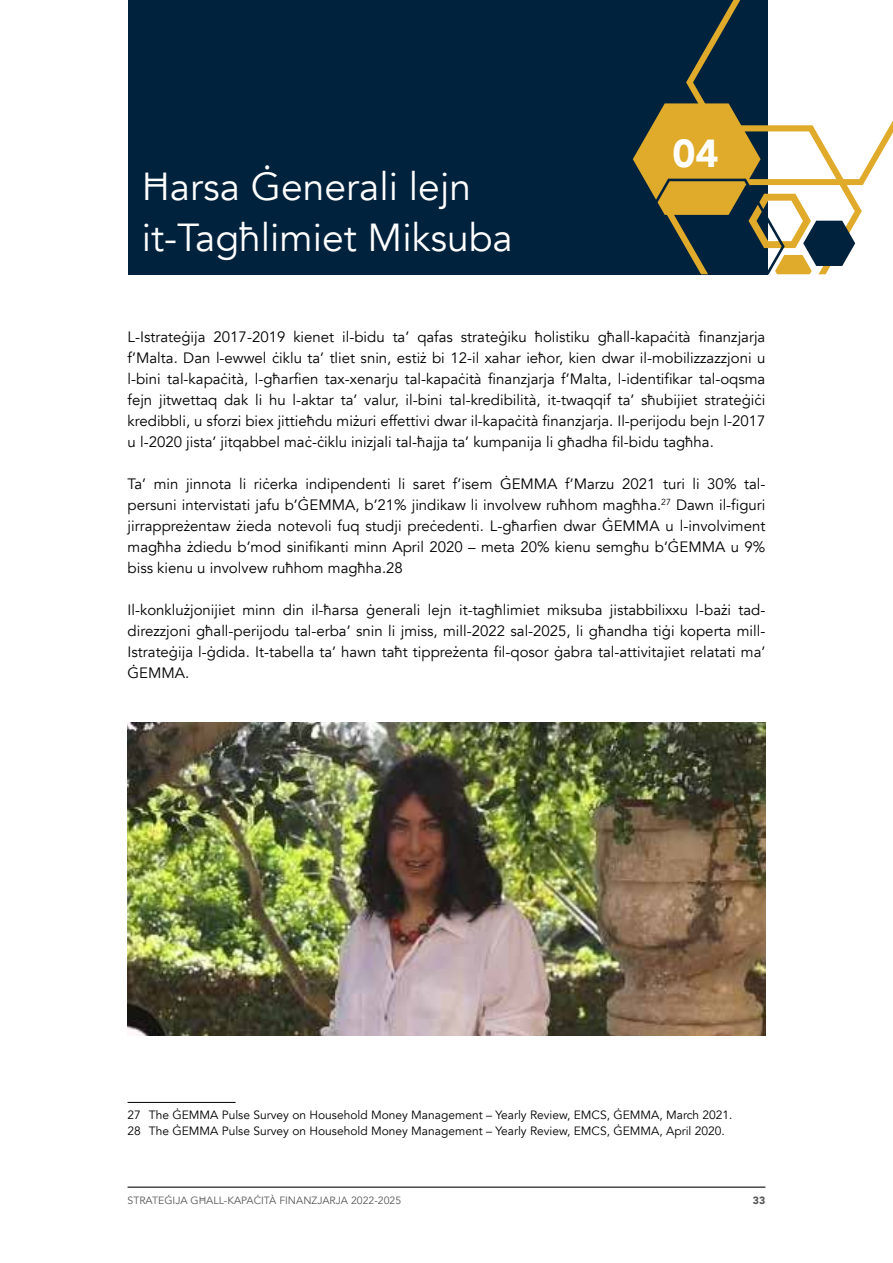
<style>
.page{position:relative;width:893px;height:1263px;background:#fff}
.page>*{position:absolute;margin:0;border:0;box-sizing:border-box;transform-origin:0 0}
.t1{font:39px/51px "Avenir";color:#fff}
.t2{font:900 39px "Avenir";color:#fff}
.t3{font:15px/21px "Avenir";color:#000;text-align:justify}
.t4{font:12px/16.5px "Avenir";color:#000}
.t5{font:10.5px "Avenir";color:#575756}
.t6{font:900 10.5px "Avenir";color:#575756}
</style>
<div class="page">
<div style="left:128px;top:0;width:639px;height:274px;background:#00223c"></div>
<svg style="left:632px;top:0;width:261px;height:274px"></svg>
<img style="left:128px;top:723px;width:637px;height:312px">
<hr style="left:128px;top:1102px;width:108px;height:1px;background:#000">
<hr style="left:128px;top:1186px;width:637px;height:2px;background:#4a4a49">
<h1 class="t1" style="left:142px;top:162px;width:373px">Ħarsa Ġenerali lejn it-Tagħlimiet Miksuba</h1>
<h1 class="t2" style="left:672px;top:120px;width:48px">04</h1>
<p class="t3" style="left:128px;top:327px;width:639px">L-Istrateġija 2017-2019 kienet il-bidu ta’ qafas strateġiku ħolistiku għall-kapaċità finanzjarja f’Malta. Dan l-ewwel ċiklu ta’ tliet snin, estiż bi 12-il xahar ieħor, kien dwar il-mobilizzazzjoni u l-bini tal-kapaċità, l-għarfien tax-xenarju tal-kapaċità finanzjarja f’Malta, l-identifikar tal-oqsma fejn jitwettaq dak li hu l-aktar ta’ valur, il-bini tal-kredibilità, it-twaqqif ta’ sħubijiet strateġiċi kredibbli, u sforzi biex jittieħdu miżuri effettivi dwar il-kapaċità finanzjarja. Il-perijodu bejn l-2017 u l-2020 jista’ jitqabbel maċ-ċiklu inizjali tal-ħajja ta’ kumpanija li għadha fil-bidu tagħha.</p>
<p class="t3" style="left:128px;top:474px;width:639px">Ta’ min jinnota li riċerka indipendenti li saret f’isem ĠEMMA f’Marzu 2021 turi li 30% tal&shy;persuni intervistati jafu b’ĠEMMA, b’21% jindikaw li involvew ruħhom magħha.<sup>27</sup> Dawn il-figuri jirrappreżentaw żieda notevoli fuq studji preċedenti. L-għarfien dwar ĠEMMA u l-involviment magħha żdiedu b’mod sinifikanti minn April 2020 – meta 20% kienu semgħu b’ĠEMMA u 9% biss kienu u involvew ruħhom magħha.28</p>
<p class="t3" style="left:128px;top:600px;width:639px">Il-konklużjonijiet minn din il-ħarsa ġenerali lejn it-tagħlimiet miksuba jistabbilixxu l-bażi tad&shy;direzzjoni għall-perijodu tal-erba’ snin li jmiss, mill-2022 sal-2025, li għandha tiġi koperta mill-Istrateġija l-ġdida. It-tabella ta’ hawn taħt tippreżenta fil-qosor ġabra tal-attivitajiet relatati ma’ ĠEMMA.</p>
<p class="t4" style="left:128px;top:1107px;width:606px">27 The ĠEMMA Pulse Survey on Household Money Management – Yearly Review, EMCS, ĠEMMA, March 2021.<br>28 The ĠEMMA Pulse Survey on Household Money Management – Yearly Review, EMCS, ĠEMMA, April 2020.</p>
<p class="t5" style="left:128px;top:1194px;width:275px">STRATEĠIJA GĦALL-KAPAĊITÀ FINANZJARJA 2022-2025</p>
<p class="t6" style="left:753px;top:1192px;width:14px">33</p>
</div>
